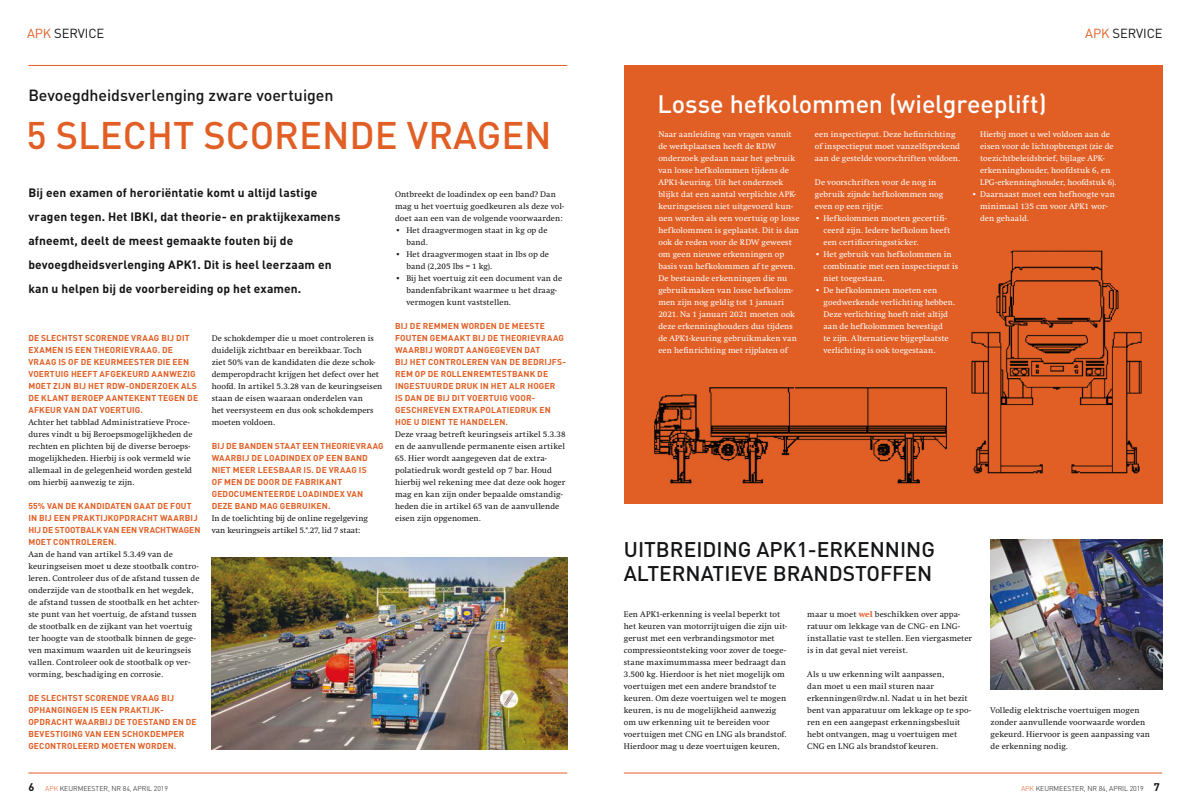
<style>
.page{position:relative;width:1191px;height:808px;background:#fff}
.page>*{position:absolute;margin:0;border:0;box-sizing:border-box;transform-origin:0 0}
.t1{font:500 38px "DIN";color:#e15f25}
.t2{font:500 25px "DIN";letter-spacing:-.005em;color:#fff}
.t3{font:500 21px/24px "DIN";color:#141517}
.t4{font:500 16px "DIN";letter-spacing:-.005em;color:#141517}
.t5{font:13px "DIN";letter-spacing:-.01em;color:#141517}
.t6{font:700 12px/24px "DIN";letter-spacing:.01em;color:#141517}
.t7{font:8.5px/12px "Swift";letter-spacing:.01em;color:#141517}
.t8{font:8.5px/12px "Swift";letter-spacing:.005em;color:#fff}
.t9{font:700 8.5px/12px "DIN";letter-spacing:.015em;color:#e15f25}
.t10{font:300 7px "DIN";letter-spacing:-.01em;color:#141517}
.s1{color:#e15f25}
.s2{font-weight:800;color:#e15f25}
.s3{font-weight:700;font-size:11px}
</style>
<div class="page">
<div style="left:623px;top:65px;width:539px;height:439px;background:#e15f25"></div>
<hr style="left:28px;top:65px;width:539px;height:1px;background:#e15f25">
<hr style="left:28px;top:773px;width:539px;height:1px;background:#e15f25">
<hr style="left:624px;top:773px;width:538px;height:1px;background:#e15f25">
<img style="left:654px;top:387px;width:293px;height:97px">
<img style="left:971px;top:250px;width:171px;height:224px">
<img style="left:990px;top:539px;width:172px;height:150px">
<img style="left:212px;top:557px;width:355px;height:192px">
<h3 class="t5" style="left:27px;top:28px;width:79px"><span class="s1">APK</span> SERVICE</h3>
<h3 class="t5" style="left:1085px;top:28px;width:79px"><span class="s1">APK</span> SERVICE</h3>
<h3 class="t4" style="left:28px;top:90px;width:307px">Bevoegdheidsverlenging zware voertuigen</h3>
<h1 class="t1" style="left:26px;top:122px;width:527px">5 SLECHT SCORENDE VRAGEN</h1>
<p class="t6" style="left:28px;top:182px;width:313px">Bij een examen of heroriëntatie komt u altijd lastige vragen tegen. Het IBKI, dat theorie- en praktijkexamens afneemt, deelt de meest gemaakte fouten bij de bevoegdheidsverlenging APK1. Dit is heel leerzaam en kan u helpen bij de voorbereiding op het examen.</p>
<p class="t9" style="left:28px;top:333px;width:171px">DE SLECHTST SCORENDE VRAAG BIJ DIT<br>EXAMEN IS EEN THEORIEVRAAG. DE<br>VRAAG IS OF DE KEURMEESTER DIE EEN<br>VOERTUIG HEEFT AFGEKEURD AANWEZIG<br>MOET ZIJN BIJ HET RDW-ONDERZOEK ALS<br>DE KLANT BEROEP AANTEKENT TEGEN DE<br>AFKEUR VAN DAT VOERTUIG.</p>
<p class="t7" style="left:28px;top:417px;width:166px">Achter het tabblad Administratieve Proce&shy;dures vindt u bij Beroepsmogelijkheden de rechten en plichten bij de diverse beroeps&shy;mogelijkheden. Hierbij is ook vermeld wie allemaal in de gelegenheid worden gesteld om hierbij aanwezig te zijn.</p>
<p class="t9" style="left:28px;top:501px;width:173px">55% VAN DE KANDIDATEN GAAT DE FOUT<br>IN BIJ EEN PRAKTIJKOPDRACHT WAARBIJ<br>HIJ DE STOOTBALK VAN EEN VRACHTWAGEN<br>MOET CONTROLEREN.</p>
<p class="t7" style="left:28px;top:549px;width:173px">Aan de hand van artikel 5.3.49 van de keuringseisen moet u deze stootbalk contro&shy;leren. Controleer dus of de afstand tussen de onderzijde van de stootbalk en het wegdek, de afstand tussen de stootbalk en het achter&shy;ste punt van het voertuig, de afstand tussen de stootbalk en de zijkant van het voertuig ter hoogte van de stootbalk binnen de gege&shy;ven maximum waarden uit de keuringseis vallen. Controleer ook de stootbalk op ver&shy;vorming, beschadiging en corrosie.</p>
<p class="t9" style="left:28px;top:693px;width:170px">DE SLECHTST SCORENDE VRAAG BIJ<br>OPHANGINGEN IS EEN PRAKTIJK-<br>OPDRACHT WAARBIJ DE TOESTAND EN DE<br>BEVESTIGING VAN EEN SCHOKDEMPER<br>GECONTROLEERD MOETEN WORDEN.</p>
<p class="t7" style="left:212px;top:333px;width:172px">De schokdemper die u moet controleren is duidelijk zichtbaar en bereikbaar. Toch<br>ziet 50% van de kandidaten die deze schok&shy;demperopdracht krijgen het defect over het hoofd. In artikel 5.3.28 van de keuringseisen staan de eisen waaraan onderdelen van<br>het veersysteem en dus ook schokdempers moeten voldoen.</p>
<p class="t9" style="left:212px;top:441px;width:173px">BIJ DE BANDEN STAAT EEN THEORIEVRAAG<br>WAARBIJ DE LOADINDEX OP EEN BAND<br>NIET MEER LEESBAAR IS. DE VRAAG IS<br>OF MEN DE DOOR DE FABRIKANT<br>GEDOCUMENTEERDE LOADINDEX VAN<br>DEZE BAND MAG GEBRUIKEN.</p>
<p class="t7" style="left:212px;top:513px;width:158px">In de toelichting bij de online regelgeving van keuringseis artikel 5.*.27, lid 7 staat:</p>
<p class="t7" style="left:395px;top:189px;width:170px">Ontbreekt de loadindex op een band? Dan mag u het voertuig goedkeuren als deze vol&shy;doet aan een van de volgende voorwaarden:</p>
<p class="t7" style="left:406px;top:225px;width:143px;text-indent:-11px">• Het draagvermogen staat in kg op de band.</p>
<p class="t7" style="left:406px;top:249px;width:144px;text-indent:-11px">• Het draagvermogen staat in lbs op de band (2,205 lbs = 1 kg).</p>
<p class="t7" style="left:406px;top:273px;width:157px;text-indent:-11px">• Bij het voertuig zit een document van de bandenfabrikant waarmee u het draag&shy;vermogen kunt vaststellen.</p>
<p class="t9" style="left:395px;top:321px;width:172px">BIJ DE REMMEN WORDEN DE MEESTE<br>FOUTEN GEMAAKT BIJ DE THEORIEVRAAG<br>WAARBIJ WORDT AANGEGEVEN DAT<br>BIJ HET CONTROLEREN VAN DE BEDRIJFS-<br>REM OP DE ROLLENREMTESTBANK DE<br>INGESTUURDE DRUK IN HET ALR HOGER<br>IS DAN DE BIJ DIT VOERTUIG VOOR-<br>GESCHREVEN EXTRAPOLATIEDRUK EN<br>HOE U DIENT TE HANDELEN.</p>
<p class="t7" style="left:395px;top:429px;width:172px">Deze vraag betreft keuringseis artikel 5.3.38 en de aanvullende permanente eisen artikel</p>
<p class="t7" style="left:395px;top:453px;width:172px">65. Hier wordt aangegeven dat de extra - polatiedruk wordt gesteld op 7 bar. Houd hierbij wel rekening mee dat deze ook hoger mag en kan zijn onder bepaalde omstandig&shy;heden die in artikel 65 van de aanvullende eisen zijn opgenomen.</p>
<h2 class="t2" style="left:657px;top:95px;width:390px">Losse hefkolommen (wielgreeplift)</h2>
<p class="t8" style="left:658px;top:129px;width:143px">Naar aanleiding van vragen vanuit de werkplaatsen heeft de RDW onderzoek gedaan naar het gebruik van losse hefkolommen tijdens de APK1-keuring. Uit het onderzoek blijkt dat een aantal verplichte APK&shy;keuringseisen niet uitgevoerd kun&shy;nen worden als een voertuig op losse hefkolommen is geplaatst. Dit is dan ook de reden voor de RDW geweest om geen nieuwe erkenningen op basis van hefkolommen af te geven.<br>De bestaande erkenningen die nu gebruikmaken van losse hefkolom&shy;men zijn nog geldig tot 1 januari 2021. Na 1 januari 2021 moeten ook deze erkenninghouders dus tijdens de APK1-keuring gebruikmaken van een hefinrichting met rijplaten of</p>
<p class="t8" style="left:815px;top:129px;width:147px">een inspectieput. Deze hefinrichting of inspectieput moet vanzelfsprekend aan de gestelde voorschriften voldoen.</p>
<p class="t8" style="left:815px;top:177px;width:130px">De voorschriften voor de nog in gebruik zijnde hefkolommen nog even op een rijtje:</p>
<p class="t8" style="left:823px;top:213px;width:128px;text-indent:-9px">• Hefkolommen moeten gecertifi&shy;ceerd zijn. Iedere hefkolom heeft een certificeringssticker.</p>
<p class="t8" style="left:823px;top:249px;width:136px;text-indent:-9px">• Het gebruik van hefkolommen in combinatie met een inspectieput is niet toegestaan.</p>
<p class="t8" style="left:823px;top:285px;width:133px;text-indent:-9px">• De hefkolommen moeten een goedwerkende verlichting hebben.<br>Deze verlichting hoeft niet altijd aan de hefkolommen bevestigd<br>te zijn. Alternatieve bijgeplaatste verlichting is ook toegestaan.</p>
<p class="t8" style="left:980px;top:129px;width:138px">Hierbij moet u wel voldoen aan de eisen voor de lichtopbrengst (zie de toezichtbeleidsbrief, bijlage APK&shy;erkenninghouder, hoofdstuk 6, en LPG-erkenninghouder, hoofdstuk 6).</p>
<p class="t8" style="left:980px;top:189px;width:136px;text-indent:-9px">• Daarnaast moet een hefhoogte van minimaal 135 cm voor APK1 wor&shy;den gehaald.</p>
<h3 class="t3" style="left:624px;top:540px;width:313px">UITBREIDING APK1-ERKENNING<br>ALTERNATIEVE BRANDSTOFFEN</h3>
<p class="t7" style="left:624px;top:609px;width:165px">Een APK1-erkenning is veelal beperkt tot het keuren van motorrijtuigen die zijn uit&shy;gerust met een verbrandingsmotor met compressie ontsteking voor zover de toege&shy;stane maximummassa meer bedraagt dan 3.500 kg. Hierdoor is het niet mogelijk om voertuigen met een andere brandstof te keuren. Om deze voertuigen wel te mogen keuren, is nu de mogelijkheid aanwezig om uw erkenning uit te bereiden voor voertuigen met CNG en LNG als brandstof.<br>Hierdoor mag u deze voertuigen keuren,</p>
<p class="t7" style="left:807px;top:609px;width:166px">maar u moet <span class="s2">wel</span> beschikken over appa&shy;ratuur om lekkage van de CNG- en LNG&shy;installatie vast te stellen. Een viergasmeter is in dat geval niet vereist.</p>
<p class="t7" style="left:807px;top:669px;width:165px">Als u uw erkenning wilt aanpassen,<br>dan moet u een mail sturen naar erkenningen@rdw.nl. Nadat u in het bezit bent van apparatuur om lekkage op te spo&shy;ren en een aangepast erkenningsbesluit hebt ontvangen, mag u voertuigen met CNG en LNG als brandstof keuren.</p>
<p class="t7" style="left:990px;top:705px;width:161px">Volledig elektrische voertuigen mogen zonder aanvullende voorwaarde worden gekeurd. Hiervoor is geen aanpassing van de erkenning nodig.</p>
<p class="t10" style="left:28px;top:786px;width:141px"><span class="s3">6</span> <span class="s1">APK</span> KEURMEESTER, NR 84, APRIL 2019</p>
<p class="t10" style="left:1021px;top:786px;width:140px"><span class="s1">APK</span> KEURMEESTER, NR 84, APRIL 2019 <span class="s3">7</span></p>
</div>
